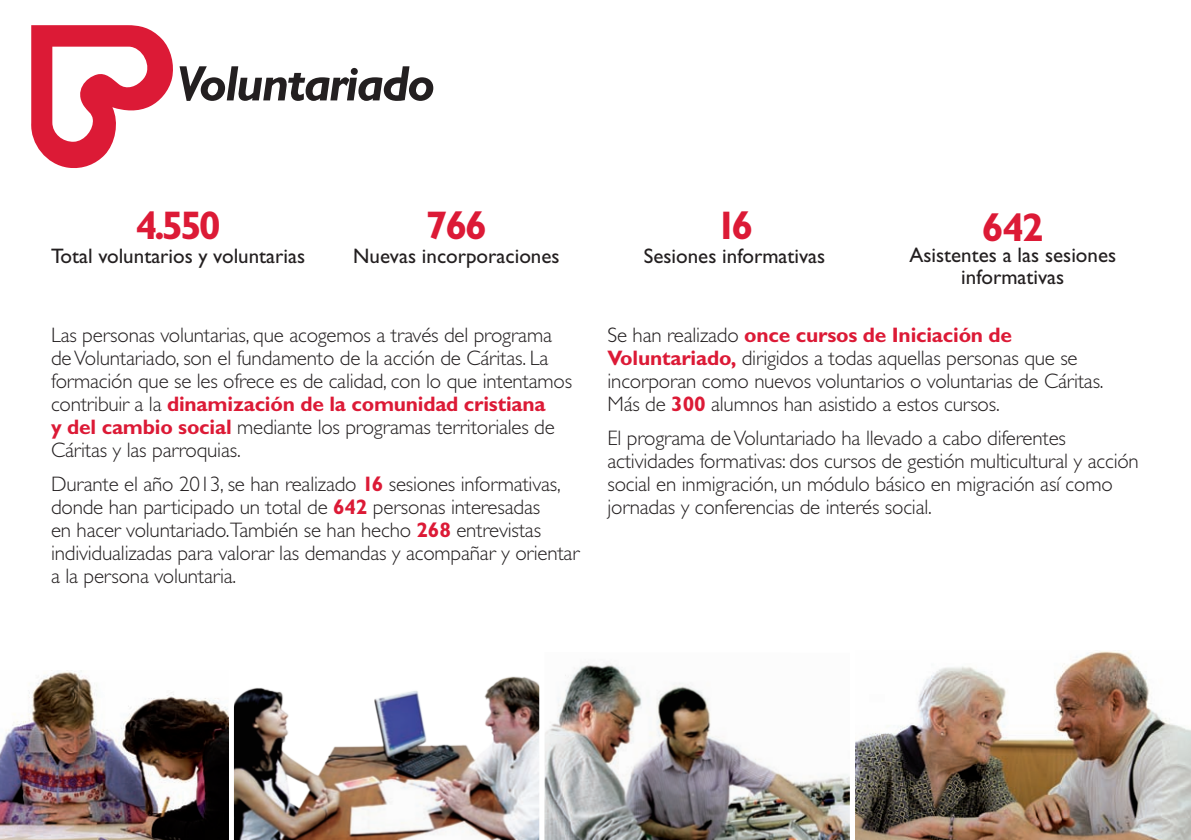
<style>
.page{position:relative;width:1191px;height:840px;background:#fff}
.page>*{position:absolute;margin:0;border:0;box-sizing:border-box;transform-origin:0 0}
.t1{font:italic 700 50px "Gill Sans";letter-spacing:-.04em;color:#231f20}
.t2{font:700 40px "Gill Sans";letter-spacing:-.06em;color:#dc1a36}
.t3{font:300 21px/23px "Gill Sans";letter-spacing:-.01em;color:#231f20}
.t4{font:21px/21px "Gill Sans";color:#231f20;text-align:center}
.s1{font-weight:700;color:#dc1a36}
</style>
<div class="page">
<img style="left:855px;top:651px;width:336px;height:188px">
<img style="left:0;top:670px;width:229px;height:169px">
<img style="left:234px;top:676px;width:305px;height:163px">
<img style="left:544px;top:663px;width:306px;height:176px">
<svg style="left:31px;top:25px;width:142px;height:143px"></svg>
<h1 class="t1" style="left:176px;top:55px;width:260px">Voluntariado</h1>
<h2 class="t2" style="left:135px;top:201px;width:87px">4.550</h2>
<p class="t4" style="left:51px;top:245px;width:256px">Total voluntarios y voluntarias</p>
<h2 class="t2" style="left:425px;top:201px;width:63px">766</h2>
<p class="t4" style="left:353px;top:245px;width:208px">Nuevas incorporaciones</p>
<p class="t3" style="left:51px;top:323px;width:522px">Las personas voluntarias, que acogemos a través del programa de Voluntariado, son el fundamento de la acción de Cáritas. La formación que se les ofrece es de calidad, con lo que intentamos contribuir a la <span class="s1">dinamización de la comunidad cristiana<br>y del cambio social</span> mediante los programas territoriales de Cáritas y las parroquias.</p>
<p class="t3" style="left:51px;top:472px;width:530px">Durante el año 2013, se han realizado <span class="s1">16</span> sesiones informativas, donde han participado un total de <span class="s1">642</span> personas interesadas<br>en hacer voluntariado.También se han hecho <span class="s1">268</span> entrevistas individualizadas para valorar las demandas y acompañar y orientar a la persona voluntaria.</p>
<h2 class="t2" style="left:715px;top:201px;width:40px">16</h2>
<p class="t4" style="left:644px;top:245px;width:183px">Sesiones informativas</p>
<h2 class="t2" style="left:981px;top:204px;width:64px">642</h2>
<p class="t4" style="left:909px;top:245px;width:208px">Asistentes a las sesiones informativas</p>
<p class="t3" style="left:607px;top:323px;width:497px">Se han realizado <span class="s1">once cursos de Iniciación de Voluntariado,</span> dirigidos a todas aquellas personas que se incorporan como nuevos voluntarios o voluntarias de Cáritas.<br>Más de <span class="s1">300</span> alumnos han asistido a estos cursos.</p>
<p class="t3" style="left:607px;top:426px;width:533px">El programa de Voluntariado ha llevado a cabo diferentes actividades formativas: dos cursos de gestión multicultural y acción social en inmigración, un módulo básico en migración así como jornadas y conferencias de interés social.</p>
</div>
